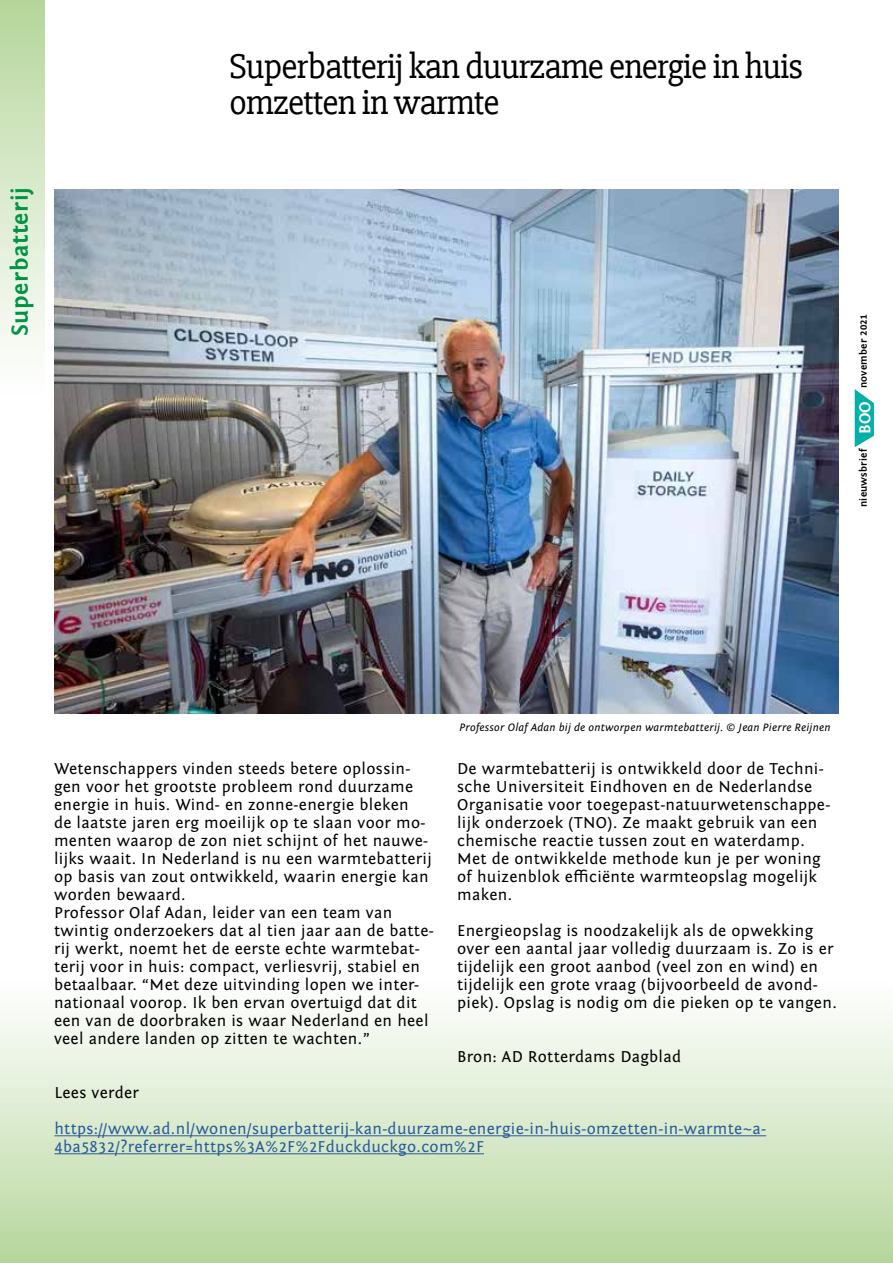
<style>
.page{position:relative;width:893px;height:1263px;background:#fff}
.page>*{position:absolute;margin:0;border:0;box-sizing:border-box;transform-origin:0 0}
.t1{font:36px/36px "Slabo 27 px";letter-spacing:-.025em;color:#000}
.t2{font:700 24px "Fontin Sans";letter-spacing:.025em;color:#009445}
.t3{font:16.5px/18px "Fontin Sans";letter-spacing:.02em;color:#000}
.t4{font:16.5px/18px "Fontin Sans";letter-spacing:.02em;color:#275b9b}
.t5{font:700 16.5px "Fontin Sans";color:#fff}
.t6{font:italic 11.25px "Fontin Sans";letter-spacing:.02em;color:#000}
.t7{font:700 10.5px "Fontin Sans";letter-spacing:.02em;color:#000}
</style>
<div class="page">
<div style="left:0;top:882px;width:893px;height:381px;background:linear-gradient(to bottom,#fff,#bbd8a3)"></div>
<img style="left:54px;top:190px;width:785px;height:524px">
<div style="left:0;top:1px;width:45px;height:530px;background:linear-gradient(to bottom,#bbd9a3,#fff)"></div>
<svg style="left:855px;top:389px;width:19px;height:58px"></svg>
<hr style="left:54px;top:1135px;width:712px;height:1px;background:#275b9b">
<hr style="left:54px;top:1153px;width:430px;height:1px;background:#275b9b">
<h2 class="t2" style="left:7px;top:336px;width:151px;rotate:-90deg">Superbatterij</h2>
<h1 class="t1" style="left:230px;top:47px;width:575px">Superbatterij kan duurzame energie in huis omzetten in warmte</h1>
<p class="t7" style="left:858px;top:388px;width:75px;rotate:-90deg">november 2021</p>
<p class="t5" style="left:856px;top:434px;width:34px;rotate:-90deg">BOO</p>
<p class="t7" style="left:858px;top:507px;width:60px;rotate:-90deg">nieuwsbrief</p>
<p class="t3" style="left:54px;top:760px;width:381px">Wetenschappers vinden steeds betere oplossin&shy;gen voor het grootste probleem rond duurzame energie in huis. Wind- en zonne-energie bleken<br>de laatste jaren erg moeilijk op te slaan voor mo&shy;menten waarop de zon niet schijnt of het nauwe&shy;lijks waait. In Nederland is nu een warmtebatterij op basis van zout ontwikkeld, waarin energie kan worden bewaard.<br>Professor Olaf Adan, leider van een team van twintig onderzoekers dat al tien jaar aan de batte&shy;rij werkt, noemt het de eerste echte warmtebat&shy;terij voor in huis: compact, verliesvrij, stabiel en betaalbaar. “Met deze uitvinding lopen we inter&shy;nationaal voorop. Ik ben ervan overtuigd dat dit een van de doorbraken is waar Nederland en heel veel andere landen op zitten te wachten.”</p>
<p class="t3" style="left:54px;top:1084px;width:86px">Lees verder</p>
<p class="t6" style="left:460px;top:721px;width:372px">Professor Olaf Adan bij de ontworpen warmtebatterij. © Jean Pierre Reijnen</p>
<p class="t3" style="left:457px;top:760px;width:375px">De warmtebatterij is ontwikkeld door de Techni&shy;sche Universiteit Eindhoven en de Nederlandse Organisatie voor toegepast-natuurwetenschappe&shy;lijk onderzoek (TNO). Ze maakt gebruik van een chemische reactie tussen zout en waterdamp.<br>Met de ontwikkelde methode kun je per woning of huizenblok efficiënte warmteopslag mogelijk maken.</p>
<p class="t3" style="left:457px;top:922px;width:381px">Energieopslag is noodzakelijk als de opwekking over een aantal jaar volledig duurzaam is. Zo is er tijdelijk een groot aanbod (veel zon en wind) en tijdelijk een grote vraag (bijvoorbeeld de avond&shy;piek). Opslag is nodig om die pieken op te vangen.</p>
<p class="t3" style="left:457px;top:1048px;width:226px">Bron: AD Rotterdams Dagblad</p>
<p class="t4" style="left:54px;top:1120px;width:713px">https://www.ad.nl/wonen/superbatterij-kan-duurzame-energie-in-huis-omzetten-in-warmte~a-<br>4ba5832/?referrer=https%3A%2F%2Fduckduckgo.com%2F</p>
</div>
